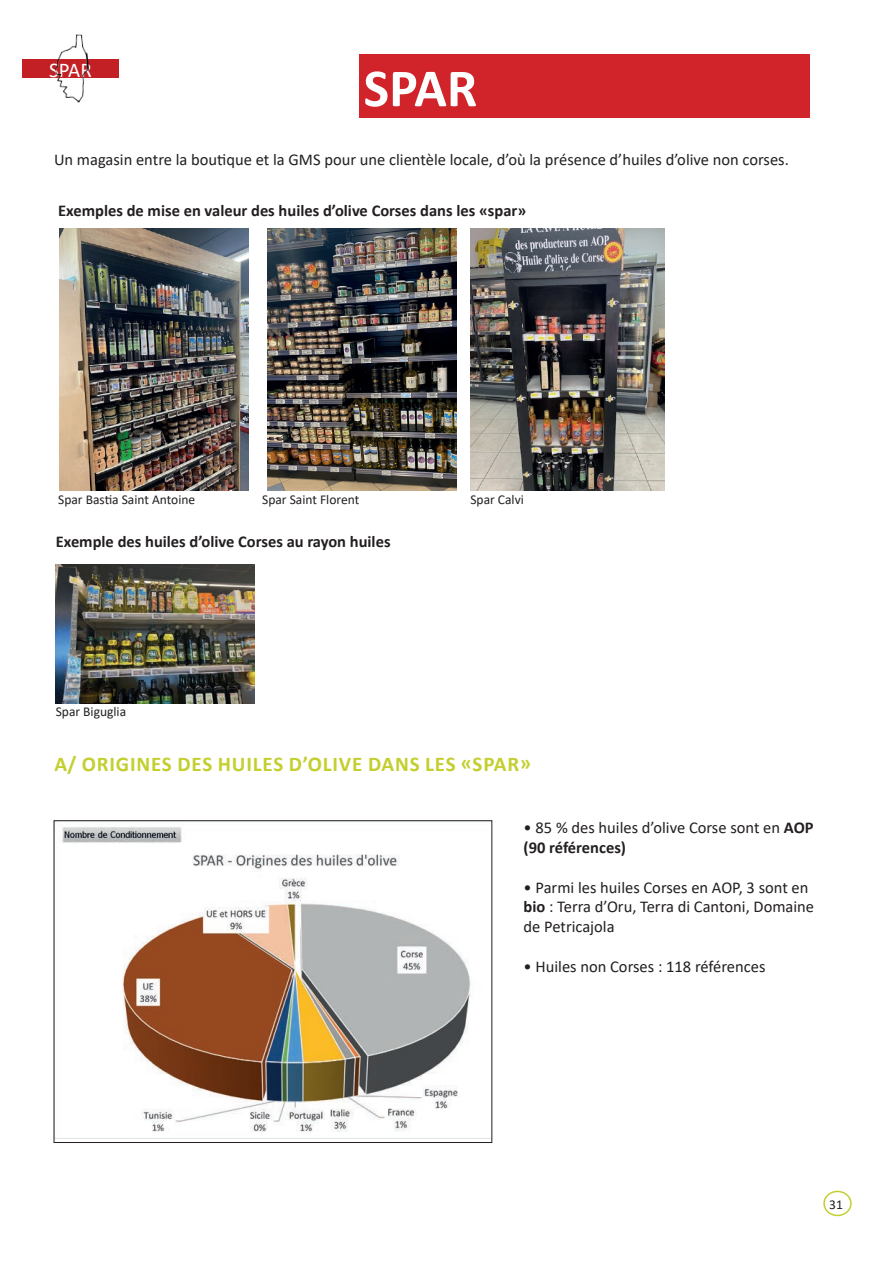
<style>
.page{position:relative;width:893px;height:1263px;background:#fff}
.page>*{position:absolute;margin:0;border:0;box-sizing:border-box;transform-origin:0 0}
.t1{font:700 54px "Calibri";color:#fff}
.t2{font:700 21px "Calibri";letter-spacing:.04em;color:#c3cf2f}
.t3{font:21px "Calibri";color:#fff}
.t4{font:16.5px/19.8px "Calibri";color:#231f20}
.t5{font:700 16.5px "Calibri";color:#231f20}
.t6{font:13.5px "Calibri";color:#231f20}
.s1{font-weight:700}
</style>
<div class="page">
<div style="left:22px;top:59px;width:97px;height:19px;background:#c22025"></div>
<div style="left:823px;top:1191px;width:29px;height:25px;border:2px solid #c3cf2f;border-radius:50%"></div>
<img style="left:55px;top:34px;width:34px;height:67px">
<div style="left:359px;top:54px;width:451px;height:64px;background:#d1232a"></div>
<img style="left:59px;top:228px;width:189px;height:262px">
<img style="left:267px;top:228px;width:189px;height:262px">
<img style="left:56px;top:565px;width:199px;height:138px">
<img style="left:470px;top:228px;width:195px;height:262px">
<img style="left:60px;top:827px;width:411px;height:305px">
<div style="left:54px;top:820px;width:438px;height:323px;border:1px solid #231f20"></div>
<p class="t3" style="left:49px;top:55px;width:44px">SPAR</p>
<h1 class="t1" style="left:364px;top:50px;width:115px">SPAR</h1>
<p class="t4" style="left:54px;top:150px;width:736px">Un magasin entre la boutique et la GMS pour une clientèle locale, d’où la présence d’huiles d’olive non corses.</p>
<p class="t5" style="left:58px;top:199px;width:469px">Exemples de mise en valeur des huiles d’olive Corses dans les «spar»</p>
<p class="t6" style="left:58px;top:490px;width:138px">Spar Bastia Saint Antoine</p>
<p class="t6" style="left:262px;top:490px;width:98px">Spar Saint Florent</p>
<p class="t6" style="left:470px;top:490px;width:55px">Spar Calvi</p>
<p class="t5" style="left:56px;top:530px;width:336px">Exemple des huiles d’olive Corses au rayon huiles</p>
<p class="t6" style="left:56px;top:702px;width:72px">Spar Biguglia</p>
<p class="t2" style="left:54px;top:749px;width:478px">A/ ORIGINES DES HUILES D’OLIVE DANS LES «SPAR»</p>
<p class="t4" style="left:524px;top:817px;width:291px">• 85 % des huiles d’olive Corse sont en <span class="s1">AOP (90 références)</span></p>
<p class="t4" style="left:524px;top:877px;width:292px">• Parmi les huiles Corses en AOP, 3 sont en <span class="s1">bio</span> : Terra d’Oru, Terra di Cantoni, Domaine de Petricajola</p>
<p class="t4" style="left:524px;top:956px;width:243px">• Huiles non Corses : 118 références</p>
<p class="t6" style="left:829px;top:1195px;width:15px">31</p>
</div>
